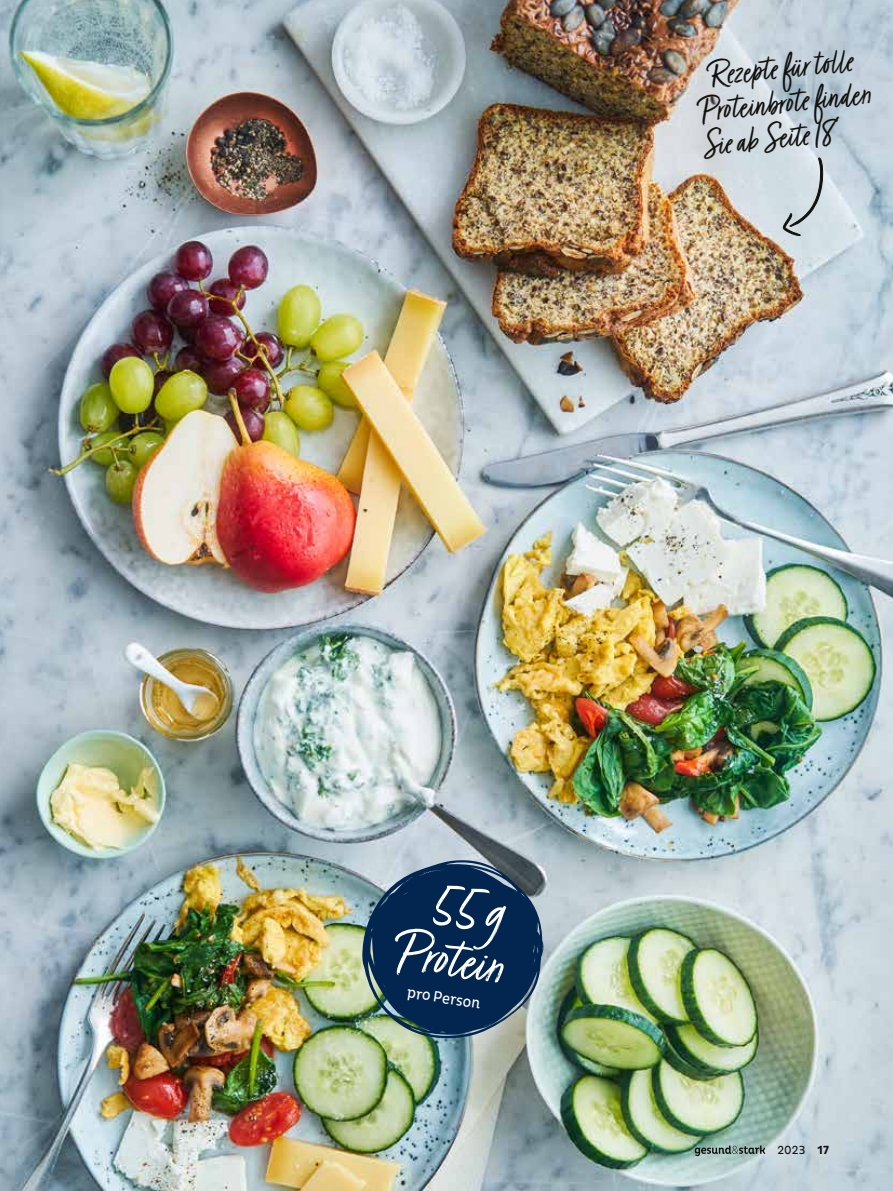
<style>
.page{position:relative;width:893px;height:1191px;background:#fff}
.page>*{position:absolute;margin:0;border:0;box-sizing:border-box;transform-origin:0 0}
.t1{font:66.6px/54px "Turbinado Light Pro";color:#fff;text-align:center}
.t2{font:40.5px/34.5px "Turbinado Light Pro";color:#12120d}
.t3{font:15.3px "Pluto B Bn Cond";color:#fff}
.t4{font:12px "Pluto B Bn Cond";color:#12120d}
.s1{font-size:67.95px}
.s2{font-weight:700}
</style>
<div class="page">
<img style="left:0;top:0;width:893px;height:1191px">
<svg style="left:783px;top:158px;width:40px;height:78px;background:#bec8cd"></svg>
<svg style="left:362px;top:857px;width:181px;height:183px;background:#2d4b67"></svg>
<svg style="left:695px;top:1145px;width:70px;height:11px"></svg>
<p class="t2" style="left:694px;top:63px;width:174px;text-indent:14px;rotate:-6deg">Rezepte für tolle<br>Proteinbrote finden<br>Sie ab Seite 18</p>
<h1 class="t1" style="left:408px;top:875px;width:113px;rotate:9deg">5<span class="s1">5</span>g<br>Protein</h1>
<p class="t3" style="left:408px;top:983px;width:76px;rotate:9deg">pro Person</p>
<p class="t4" style="left:777px;top:1142px;width:53px">2023 <span class="s2">17</span></p>
</div>
